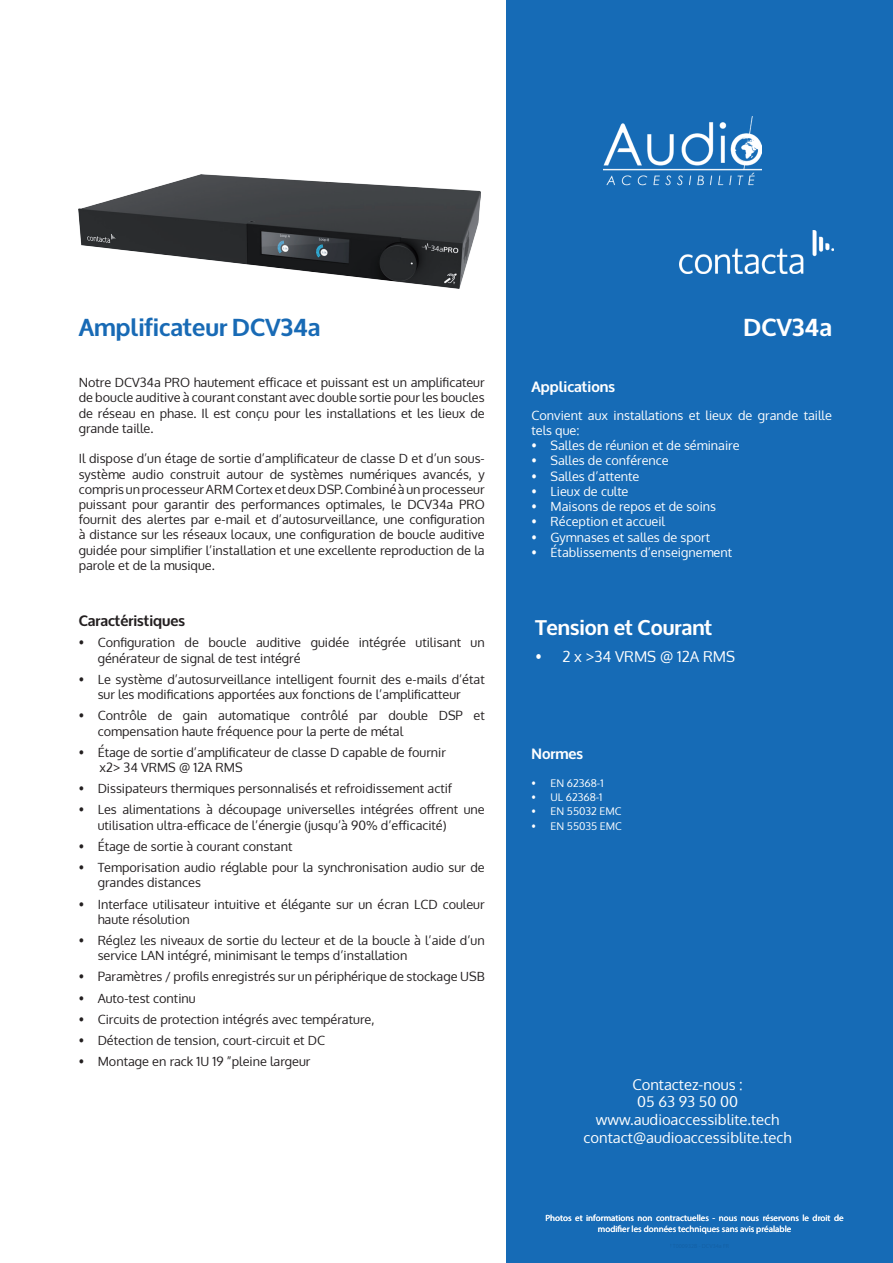
<style>
.page{position:relative;width:893px;height:1263px;background:#fff}
.page>*{position:absolute;margin:0;border:0;box-sizing:border-box;transform-origin:0 0}
.t1{font:700 24.3px "Oxygen";color:#186ab5}
.t2{font:700 24.3px "Oxygen";color:#fff}
.t3{font:700 21px "Oxygen";color:#fff}
.t4{font:15px "Oxygen";color:#fff}
.t5{font:14.85px/17.7px "Oxygen";color:#fff;text-align:center}
.t6{font:700 14.85px "Oxygen";color:#fff}
.t7{font:700 14.85px "Oxygen";color:#231f20}
.t8{font:12.75px/15.1px "Oxygen";color:#231f20}
.t9{font:12.75px/15.1px "Oxygen";color:#fff}
.t10{font:10.5px "Oxygen";color:#fff}
.t11{font:9px/10.8px "Myriad Pro";color:#fff;text-align:center}
</style>
<div class="page">
<div style="left:506px;top:0;width:387px;height:1263px;background:#166bb6"></div>
<img style="left:78px;top:174px;width:403px;height:115px">
<img style="left:603px;top:117px;width:159px;height:69px">
<img style="left:679px;top:231px;width:154px;height:42px">
<h1 class="t1" style="left:79px;top:312px;width:243px">Amplificateur DCV34a</h1>
<h1 class="t2" style="left:744px;top:312px;width:90px">DCV34a</h1>
<p class="t8" style="left:79px;top:375px;width:408px;text-align:justify">Notre DCV34a PRO hautement efficace et puissant est un amplificateur de boucle auditive à courant constant avec double sortie pour les boucles de réseau en phase. Il est conçu pour les installations et les lieux de grande taille.</p>
<p class="t8" style="left:79px;top:451px;width:408px;text-align:justify">Il dispose d’un étage de sortie d’amplificateur de classe D et d’un sous&shy;système audio construit autour de systèmes numériques avancés, y compris un processeur ARM Cortex et deux DSP. Combiné à un processeur puissant pour garantir des performances optimales, le DCV34a PRO fournit des alertes par e-mail et d’autosurveillance, une configuration à distance sur les réseaux locaux, une configuration de boucle auditive guidée pour simplifier l’installation et une excellente reproduction de la parole et de la musique.</p>
<p class="t7" style="left:79px;top:612px;width:108px">Caractéristiques</p>
<p class="t8" style="left:98px;top:635px;width:389px;text-indent:-19px">• Configuration de boucle auditive guidée intégrée utilisant un générateur de signal de test intégré</p>
<p class="t8" style="left:79px;top:672px;width:408px;text-align:center">• Le système d’autosurveillance intelligent fournit des e-mails d’état sur les modifications apportées aux fonctions de l’amplificatteur</p>
<p class="t8" style="left:98px;top:708px;width:389px;text-indent:-19px">• Contrôle de gain automatique contrôlé par double DSP et compensation haute fréquence pour la perte de métal</p>
<p class="t8" style="left:100px;top:745px;width:348px;text-indent:-21px">• Étage de sortie d’amplificateur de classe D capable de fournir x2&gt; 34 VRMS @ 12A RMS</p>
<p class="t8" style="left:79px;top:781px;width:375px">• Dissipateurs thermiques personnalisés et refroidissement actif</p>
<p class="t8" style="left:98px;top:802px;width:389px;text-indent:-19px">• Les alimentations à découpage universelles intégrées offrent une utilisation ultra-efficace de l’énergie (jusqu’à 90% d’efficacité)</p>
<p class="t8" style="left:79px;top:839px;width:215px">• Étage de sortie à courant constant</p>
<p class="t8" style="left:98px;top:860px;width:389px;text-indent:-19px">• Temporisation audio réglable pour la synchronisation audio sur de grandes distances</p>
<p class="t8" style="left:98px;top:896px;width:389px;text-indent:-19px">• Interface utilisateur intuitive et élégante sur un écran LCD couleur haute résolution</p>
<p class="t8" style="left:98px;top:933px;width:389px;text-indent:-19px">• Réglez les niveaux de sortie du lecteur et de la boucle à l’aide d’un service LAN intégré, minimisant le temps d’installation</p>
<p class="t8" style="left:79px;top:969px;width:408px">• Paramètres / profils enregistrés sur un périphérique de stockage USB</p>
<p class="t8" style="left:79px;top:990px;width:118px">• Auto-test continu</p>
<p class="t8" style="left:79px;top:1012px;width:297px">• Circuits de protection intégrés avec température,</p>
<p class="t8" style="left:79px;top:1033px;width:248px">• Détection de tension, court-circuit et DC</p>
<p class="t8" style="left:79px;top:1054px;width:233px">• Montage en rack 1U 19 ”pleine largeur</p>
<p class="t6" style="left:531px;top:378px;width:85px">Applications</p>
<p class="t9" style="left:531px;top:408px;width:302px">Convient aux installations et lieux de grande taille tels que:</p>
<p class="t9" style="left:531px;top:438px;width:210px">• Salles de réunion et de séminaire</p>
<p class="t9" style="left:531px;top:453px;width:139px">• Salles de conférence</p>
<p class="t9" style="left:531px;top:468px;width:109px">• Salles d’attente</p>
<p class="t9" style="left:531px;top:484px;width:98px">• Lieux de culte</p>
<p class="t9" style="left:531px;top:499px;width:186px">• Maisons de repos et de soins</p>
<p class="t9" style="left:531px;top:514px;width:135px">• Réception et accueil</p>
<p class="t9" style="left:531px;top:529px;width:180px">• Gymnases et salles de sport</p>
<p class="t9" style="left:531px;top:545px;width:202px">• Établissements d’enseignement</p>
<h2 class="t3" style="left:535px;top:615px;width:179px">Tension et Courant</h2>
<p class="t4" style="left:535px;top:646px;width:201px">• 2 x &gt;34 VRMS @ 12A RMS</p>
<p class="t6" style="left:531px;top:744px;width:53px">Normes</p>
<p class="t10" style="left:531px;top:776px;width:74px">• EN 62368-1</p>
<p class="t10" style="left:531px;top:790px;width:72px">• UL 62368-1</p>
<p class="t10" style="left:531px;top:804px;width:91px">• EN 55032 EMC</p>
<p class="t10" style="left:531px;top:819px;width:92px">• EN 55035 EMC</p>
<p class="t5" style="left:584px;top:1075px;width:210px">Contactez-nous :<br>05 63 93 50 00 www.audioaccessiblite.tech contact@audioaccessiblite.tech</p>
<p class="t11" style="left:546px;top:1212px;width:300px">Photos et informations non contractuelles - nous nous réservons le droit de modifier les données techniques sans avis préalable</p>
</div>
